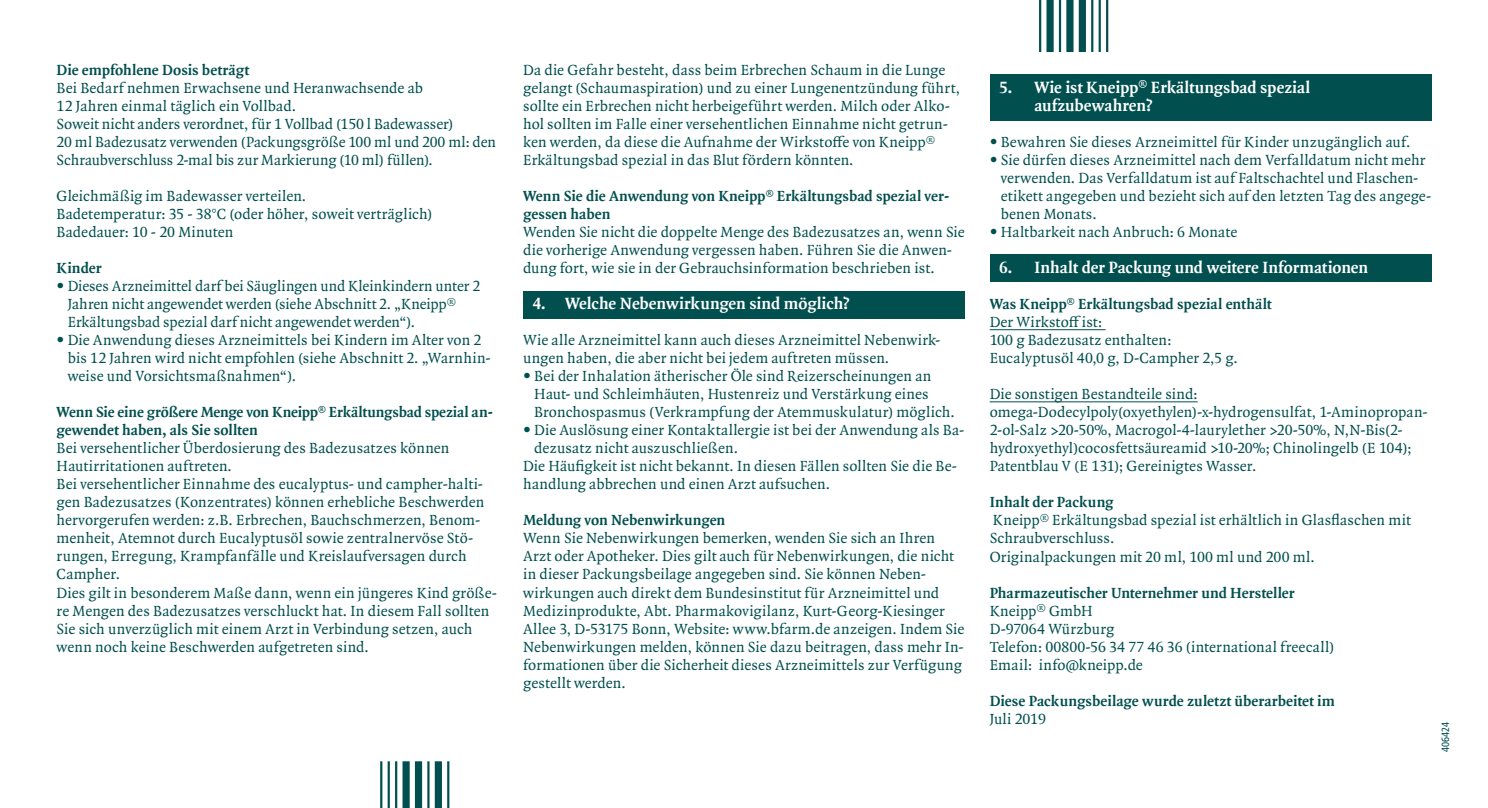
<style>
.page{position:relative;width:1488px;height:808px;background:#fff}
.page>*{position:absolute;margin:0;border:0;box-sizing:border-box;transform-origin:0 0}
.t1{font:700 17.5px/18px "Quadraat OT";color:#fff}
.t2{font:15.75px/18px "Quadraat OT";letter-spacing:.005em;color:#024f4f}
.t3{font:700 15.75px/18px "Quadraat OT";color:#024f4f}
.t4{font:condensed 10.5px "Frutiger LT Pro";color:#024f4f}
.s1{font-family:"Frutiger LT Pro";font-stretch:condensed}
.s2{font-weight:700}
</style>
<div class="page">
<div style="left:523px;top:291px;width:441px;height:27px;background:#024f4f"></div>
<div style="left:989px;top:74px;width:442px;height:46px;background:#024f4f"></div>
<div style="left:989px;top:254px;width:442px;height:27px;background:#024f4f"></div>
<hr style="left:989px;top:329px;width:116px;height:1px;background:#024f4f">
<hr style="left:989px;top:401px;width:208px;height:1px;background:#024f4f">
<svg style="left:1091px;top:0;width:3px;height:52px"></svg>
<svg style="left:1098px;top:0;width:3px;height:52px"></svg>
<hr style="left:1105px;top:0;width:3px;height:52px;background:#024f4f">
<svg style="left:1066px;top:0;width:8px;height:52px"></svg>
<svg style="left:1078px;top:0;width:8px;height:52px"></svg>
<hr style="left:1058px;top:0;width:3px;height:52px;background:#024f4f">
<svg style="left:1046px;top:0;width:8px;height:52px"></svg>
<hr style="left:1039px;top:0;width:3px;height:52px;background:#024f4f">
<svg style="left:395px;top:761px;width:3px;height:47px"></svg>
<hr style="left:387px;top:761px;width:3px;height:47px;background:#024f4f">
<hr style="left:380px;top:761px;width:3px;height:47px;background:#024f4f">
<svg style="left:414px;top:761px;width:9px;height:47px"></svg>
<svg style="left:402px;top:761px;width:8px;height:47px"></svg>
<svg style="left:427px;top:761px;width:3px;height:47px"></svg>
<svg style="left:434px;top:761px;width:8px;height:47px"></svg>
<hr style="left:446px;top:761px;width:3px;height:47px;background:#024f4f">
<p class="t3" style="left:57px;top:61px;width:194px">Die empfohlene Dosis beträgt</p>
<p class="t2" style="left:57px;top:79px;width:441px">Bei Bedarf nehmen Erwachsene und Heranwachsende ab<br>12 Jahren einmal täglich ein Vollbad.<br>Soweit nicht anders verordnet, für 1 Vollbad (150 l Badewasser)<br>20 ml Badezusatz verwenden (Packungsgröße 100 ml und 200 ml: den Schraubverschluss 2-mal bis zur Markierung (10 ml) füllen).</p>
<p class="t2" style="left:57px;top:187px;width:377px">Gleichmäßig im Badewasser verteilen.<br>Badetemperatur: 35 - 38°C (oder höher, soweit verträglich)<br>Badedauer: 10 - 20 Minuten</p>
<p class="t3" style="left:57px;top:259px;width:46px">Kinder</p>
<p class="t2" style="left:68px;top:277px;width:414px;text-indent:-11px"><span class="s1">•</span> Dieses Arzneimittel darf bei Säuglingen und Kleinkindern unter 2<br>Jahren nicht angewendet werden (siehe Abschnitt 2. „Kneipp<sup>®<br></sup>Erkältungsbad spezial darf nicht angewendet werden“).</p>
<p class="t2" style="left:68px;top:331px;width:424px;text-indent:-11px"><span class="s1">•</span> Die Anwendung dieses Arzneimittels bei Kindern im Alter von 2 bis 12 Jahren wird nicht empfohlen (siehe Abschnitt 2. „Warnhin&shy;weise und Vorsichtsmaßnahmen“).</p>
<p class="t3" style="left:57px;top:403px;width:438px">Wenn Sie eine größere Menge von Kneipp<sup>®</sup> Erkältungsbad spezial an&shy;gewendet haben, als Sie sollten</p>
<p class="t2" style="left:57px;top:439px;width:442px">Bei versehentlicher Überdosierung des Badezusatzes können Hautirritationen auftreten.<br>Bei versehentlicher Einnahme des eucalyptus- und campher-halti&shy;gen Badezusatzes (Konzentrates) können erhebliche Beschwerden hervorgerufen werden: z.B. Erbrechen, Bauchschmerzen, Benom&shy;menheit, Atemnot durch Eucalyptusöl sowie zentralnervöse Stö&shy;rungen, Erregung, Krampfanfälle und Kreislaufversagen durch Campher.<br>Dies gilt in besonderem Maße dann, wenn ein jüngeres Kind größe&shy;re Mengen des Badezusatzes verschluckt hat. In diesem Fall sollten Sie sich unverzüglich mit einem Arzt in Verbindung setzen, auch wenn noch keine Beschwerden aufgetreten sind.</p>
<p class="t2" style="left:523px;top:61px;width:438px">Da die Gefahr besteht, dass beim Erbrechen Schaum in die Lunge gelangt (Schaumaspiration) und zu einer Lungenentzündung führt, sollte ein Erbrechen nicht herbeigeführt werden. Milch oder Alko&shy;hol sollten im Falle einer versehentlichen Einnahme nicht getrun&shy;ken werden, da diese die Aufnahme der Wirkstoffe von Kneipp<sup>® </sup>Erkältungsbad spezial in das Blut fördern könnten.</p>
<p class="t3" style="left:523px;top:187px;width:427px">Wenn Sie die Anwendung von Kneipp<sup>®</sup> Erkältungsbad spezial ver&shy;gessen haben</p>
<p class="t2" style="left:523px;top:223px;width:443px">Wenden Sie nicht die doppelte Menge des Badezusatzes an, wenn Sie die vorherige Anwendung vergessen haben. Führen Sie die Anwen&shy;dung fort, wie sie in der Gebrauchsinformation beschrieben ist.</p>
<p class="t1" style="left:532px;top:295px;width:319px">4. Welche Nebenwirkungen sind möglich?</p>
<p class="t2" style="left:523px;top:331px;width:419px">Wie alle Arzneimittel kann auch dieses Arzneimittel Nebenwirk&shy;ungen haben, die aber nicht bei jedem auftreten müssen.</p>
<p class="t2" style="left:534px;top:367px;width:422px;text-indent:-11px"><span class="s1">•</span> Bei der Inhalation ätherischer Öle sind Reizerscheinungen an<br>Haut- und Schleimhäuten, Hustenreiz und Verstärkung eines<br>Bronchospasmus (Verkrampfung der Atemmuskulatur) möglich.</p>
<p class="t2" style="left:523px;top:421px;width:442px"><span class="s1">•</span> Die Auslösung einer Kontaktallergie ist bei der Anwendung als Ba-</p>
<p class="t2" style="left:534px;top:439px;width:205px">dezusatz nicht auszuschließen.</p>
<p class="t2" style="left:523px;top:457px;width:435px">Die Häufigkeit ist nicht bekannt. In diesen Fällen sollten Sie die Be-</p>
<p class="t2" style="left:523px;top:475px;width:308px">handlung abbrechen und einen Arzt aufsuchen.</p>
<p class="t3" style="left:523px;top:511px;width:204px">Meldung von Nebenwirkungen</p>
<p class="t2" style="left:523px;top:529px;width:443px">Wenn Sie Nebenwirkungen bemerken, wenden Sie sich an Ihren Arzt oder Apotheker. Dies gilt auch für Nebenwirkungen, die nicht in dieser Packungsbeilage angegeben sind. Sie können Neben&shy;wirkungen auch direkt dem Bundesinstitut für Arzneimittel und Medizinprodukte, Abt. Pharmakovigilanz, Kurt-Georg-Kiesinger Allee 3, D-53175 Bonn, Website: www.bfarm.de anzeigen. Indem Sie Nebenwirkungen melden, können Sie dazu beitragen, dass mehr In&shy;formationen über die Sicherheit dieses Arzneimittels zur Verfügung gestellt werden.</p>
<p class="t1" style="left:1034px;top:78px;width:277px;text-indent:-35px">5. Wie ist Kneipp<sup>®</sup> Erkältungsbad spezial aufzubewahren?</p>
<p class="t2" style="left:989px;top:133px;width:422px"><span class="s1">•</span> Bewahren Sie dieses Arzneimittel für Kinder unzugänglich auf.</p>
<p class="t2" style="left:1000px;top:151px;width:432px;text-indent:-11px"><span class="s1">•</span> Sie dürfen dieses Arzneimittel nach dem Verfalldatum nicht mehr verwenden. Das Verfalldatum ist auf Faltschachtel und Flaschen&shy;etikett angegeben und bezieht sich auf den letzten Tag des angege&shy;benen Monats.</p>
<p class="t2" style="left:989px;top:223px;width:249px"><span class="s1">•</span> Haltbarkeit nach Anbruch: 6 Monate</p>
<p class="t1" style="left:999px;top:259px;width:371px">6. Inhalt der Packung und weitere Informationen</p>
<p class="t2" style="left:989px;top:295px;width:283px"><span class="s2">Was Kneipp</span><sup>®</sup> <span class="s2">Erkältungsbad spezial enthält<br></span>Der Wirkstoff ist:<br>100 g Badezusatz enthalten:<br>Eucalyptusöl 40,0 g, D-Campher 2,5 g.</p>
<p class="t2" style="left:989px;top:385px;width:439px">Die sonstigen Bestandteile sind: omega-Dodecylpoly(oxyethylen)-x-hydrogensulfat, 1-Aminopropan-2-ol-Salz &gt;20-50%, Macrogol-4-laurylether &gt;20-50%, N,N-Bis(2- hydroxyethyl)cocosfettsäureamid &gt;10-20%; Chinolingelb (E 104); Patentblau V (E 131); Gereinigtes Wasser.</p>
<p class="t2" style="left:989px;top:493px;width:422px"><span class="s2">Inhalt der Packung<br></span>Kneipp<sup>®</sup> Erkältungsbad spezial ist erhältlich in Glasflaschen mit Schraubverschluss.<br>Originalpackungen mit 20 ml, 100 ml und 200 ml.</p>
<p class="t2" style="left:989px;top:584px;width:346px"><span class="s2">Pharmazeutischer Unternehmer und Hersteller<br></span>Kneipp<sup>®</sup> GmbH<br>D-97064 Würzburg<br>Telefon: 00800-56 34 77 46 36 (international freecall)<br>Email: info@kneipp.de</p>
<p class="t3" style="left:989px;top:692px;width:346px">Diese Packungsbeilage wurde zuletzt überarbeitet im</p>
<p class="t2" style="left:989px;top:710px;width:58px">Juli 2019</p>
<p class="t4" style="left:1439px;top:752px;width:32px;rotate:-90deg">406424</p>
</div>
